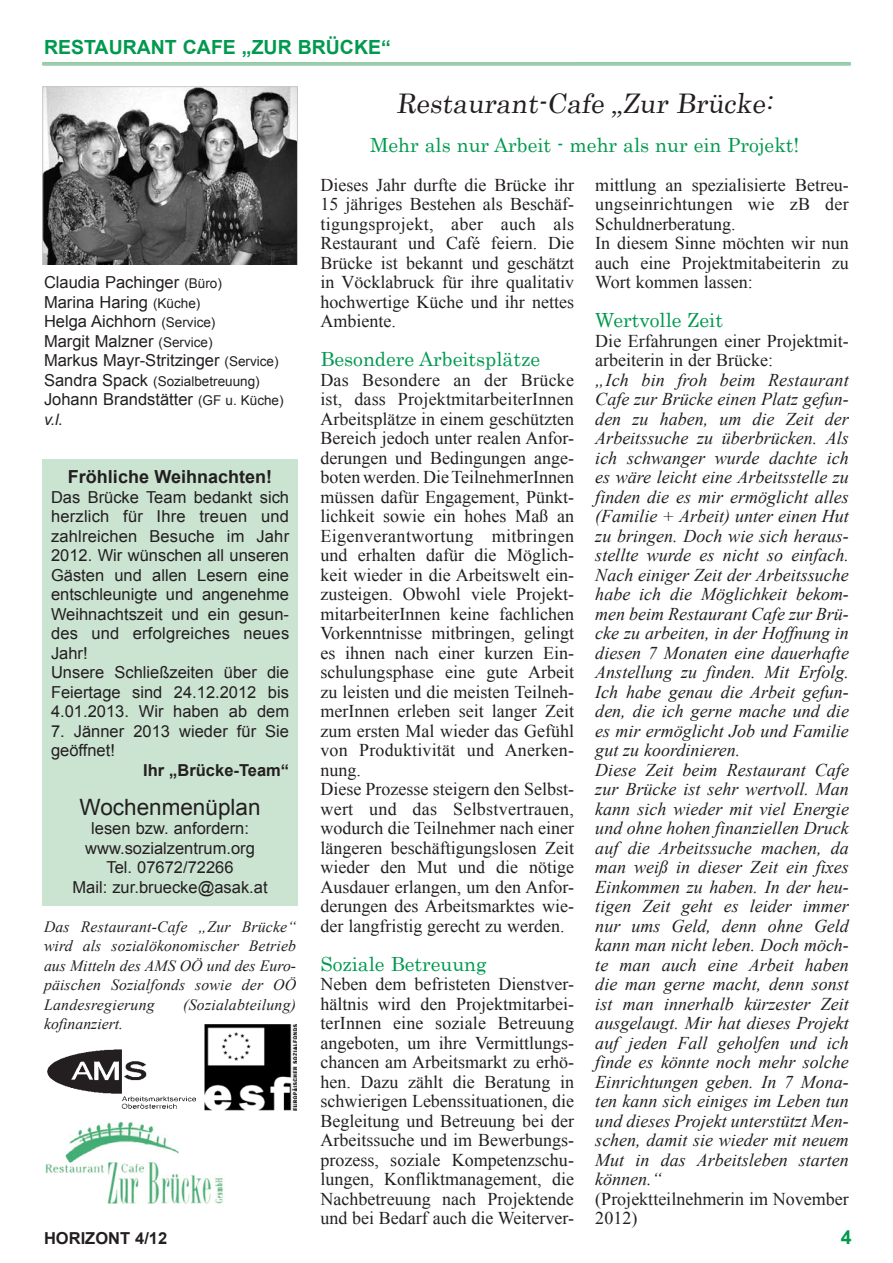
<style>
.page{position:relative;width:893px;height:1263px;background:#fff}
.page>*{position:absolute;margin:0;border:0;box-sizing:border-box;transform-origin:0 0}
.Überschrift{font:27px "Century";color:#231f20}
.KastenText{font:22.5px "Arial";color:#231f20}
.Zwischenüberschrift{font:19.5px "Century";color:#00994e}
.Seitenrubrik{font:700 19.5px "Arial";color:#00994e}
.Seitenzahl{font:700 19.5px "Arial";color:#00994e}
.Text{font:18px/19.5px "Times New Roman";color:#231f20;text-align:justify}
.Text-2{font:italic 18px/19.5px "Times New Roman";color:#231f20;text-align:justify}
.KastenÜS{font:700 18px "Arial";color:#231f20}
.KastenText-2{font:16.5px/19.5px "Arial";color:#231f20;text-align:justify}
.KastenText-3{font:700 16.5px "Arial";color:#231f20}
.Horizont-Seite{font:700 16.5px "Arial";color:#231f20}
.Text-3{font:italic 15.75px/19.5px "Times New Roman";letter-spacing:.01em;color:#231f20;text-align:justify}
.Namen{font:italic 15.75px "Arial";color:#231f20}
.KastenText-4{font:13.5px "Arial";color:#231f20}
.s1{font-size:13.5px}
.s2{font-size:16.5px}
</style>
<div class="page">
<hr style="left:43px;top:62px;width:807px;height:3px;background:#9bccab">
<img style="left:45px;top:1121px;width:178px;height:83px">
<div style="left:43px;top:459px;width:255px;height:447px;background:#cbe3d1"></div>
<img style="left:205px;top:1024px;width:92px;height:86px">
<img style="left:47px;top:1049px;width:148px;height:59px">
<img style="left:45px;top:88px;width:251px;height:177px">
<div style="left:43px;top:86px;width:255px;height:188px;border:1px solid #c7c8ca"></div>
<div style="left:43px;top:265px;width:255px;height:164px;background:#fff"></div>
<p class="Seitenrubrik" style="left:44px;top:34px;width:15px">RESTAURANT</p>
<p class="Seitenrubrik" style="left:183px;top:34px;width:14px">CAFE</p>
<p class="Seitenrubrik" style="left:242px;top:34px;width:25px">„ZUR</p>
<p class="Seitenrubrik" style="left:298px;top:34px;width:57px">BRÜCKE</p>
<p class="Seitenrubrik" style="left:381px;top:34px;width:11px">“</p>
<p class="KastenText-2" style="left:44px;top:273px;width:179px">Claudia Pachinger <span class="s1">(Büro)</span></p>
<p class="KastenText-2" style="left:44px;top:292px;width:158px">Marina Haring <span class="s1">(Küche)</span></p>
<p class="KastenText-2" style="left:44px;top:312px;width:173px">Helga Aichhorn <span class="s1">(Service)</span></p>
<p class="KastenText-2" style="left:44px;top:331px;width:170px">Margit Malzner <span class="s1">(Service)</span></p>
<p class="KastenText-2" style="left:44px;top:351px;width:236px">Markus Mayr-Stritzinger <span class="s1">(Service)</span></p>
<p class="KastenText-4" style="left:44px;top:372px;width:217px"><span class="s2">Sandra Spack</span> (Sozialbetreuung)</p>
<p class="KastenText-2" style="left:44px;top:390px;width:241px">Johann Brandstätter <span class="s1">(GF u. Küche)</span></p>
<p class="Namen" style="left:44px;top:409px;width:20px">v.l.</p>
<p class="KastenÜS" style="left:68px;top:465px;width:206px">FRÖHLICHE WEIHNACHTEN!</p>
<p class="KastenText-2" style="left:51px;top:487px;width:240px">Das Brücke Team bedankt sich herzlich für Ihre treuen und zahlreichen Besuche im Jahr 2012. Wir wünschen all unseren Gästen und allen Lesern eine entschleunigte und angenehme Weihnachtszeit und ein gesun&shy;des und erfolgreiches neues Jahr!</p>
<p class="KastenText-2" style="left:51px;top:663px;width:240px">Unsere Schließzeiten über die Feiertage sind 24.12.2012 bis 4.01.2013. Wir haben ab dem</p>
<p class="KastenText-2" style="left:51px;top:721px;width:240px">7. Jänner 2013 wieder für Sie geöffnet!</p>
<p class="KastenText-3" style="left:143px;top:759px;width:147px">IHR „BRÜCKE-TEAM“</p>
<p class="KastenText" style="left:80px;top:792px;width:182px">Wochenmenüplan</p>
<p class="KastenText-2" style="left:91px;top:819px;width:159px">lesen bzw. anfordern:</p>
<p class="KastenText-2" style="left:85px;top:838px;width:171px">www.sozialzentrum.org</p>
<p class="KastenText-2" style="left:107px;top:858px;width:129px">Tel. 07672/72266</p>
<p class="KastenText-2" style="left:73px;top:877px;width:197px">Mail: zur.bruecke@asak.at</p>
<p class="Text-3" style="left:44px;top:916px;width:254px">Das Restaurant-Cafe „Zur Brücke“ wird als sozialökonomischer Betrieb aus Mitteln des AMS OÖ und des Euro&shy;päischen Sozialfonds sowie der OÖ Landesregierung</p>
<p class="Text-3" style="left:183px;top:994px;width:114px">(Sozialabteilung)</p>
<p class="Text-3" style="left:44px;top:1014px;width:81px">kofinanziert.</p>
<p class="Horizont-Seite" style="left:44px;top:1227px;width:24px">HORIZONT</p>
<p class="Horizont-Seite" style="left:135px;top:1227px;width:34px">4/12</p>
<p class="Überschrift" style="left:396px;top:80px;width:383px">Restaurant-Cafe „Zur Brücke:</p>
<p class="Zwischenüberschrift" style="left:370px;top:128px;width:431px">Mehr als nur Arbeit - mehr als nur ein Projekt!</p>
<p class="Text" style="left:320px;top:174px;width:255px">Dieses Jahr durfte die Brücke ihr 15 jähriges Bestehen als Beschäf&shy;tigungsprojekt, aber auch als Restaurant und Café feiern. Die Brücke ist bekannt und geschätzt in Vöcklabruck für ihre qualitativ hochwertige Küche und ihr nettes Ambiente.</p>
<p class="Zwischenüberschrift" style="left:320px;top:343px;width:221px">Besondere Arbeitsplätze</p>
<p class="Text" style="left:320px;top:369px;width:255px">Das Besondere an der Brücke ist, dass ProjektmitarbeiterInnen Arbeitsplätze in einem geschützten Bereich jedoch unter realen Anfor&shy;derungen und Bedingungen ange&shy;boten werden. Die TeilnehmerInnen müssen dafür Engagement, Pünkt&shy;lichkeit sowie ein hohes Maß an Eigenverantwortung mitbringen und erhalten dafür die Möglich&shy;keit wieder in die Arbeitswelt ein&shy;zusteigen. Obwohl viele Projekt&shy;mitarbeiterInnen keine fachlichen Vorkenntnisse mitbringen, gelingt es ihnen nach einer kurzen Ein&shy;schulungsphase eine gute Arbeit zu leisten und die meisten Teilneh&shy;merInnen erleben seit langer Zeit zum ersten Mal wieder das Gefühl von Produktivität und Anerken&shy;nung.</p>
<p class="Text" style="left:320px;top:779px;width:255px">Diese Prozesse steigern den Selbst&shy;wert und das Selbstvertrauen, wodurch die Teilnehmer nach einer längeren beschäftigungslosen Zeit wieder den Mut und die nötige Ausdauer erlangen, um den Anfor&shy;derungen des Arbeitsmarktes wie&shy;der langfristig gerecht zu werden.</p>
<p class="Zwischenüberschrift" style="left:320px;top:947px;width:168px">Soziale Betreuung</p>
<p class="Text" style="left:320px;top:974px;width:255px">Neben dem befristeten Dienstver&shy;hältnis wird den Projektmitarbei&shy;terInnen eine soziale Betreuung angeboten, um ihre Vermittlungs&shy;chancen am Arbeitsmarkt zu erhö&shy;hen. Dazu zählt die Beratung in schwierigen Lebenssituationen, die Begleitung und Betreuung bei der Arbeitssuche und im Bewerbungs&shy;prozess, soziale Kompetenzschu&shy;lungen, Konfliktmanagement, die Nachbetreuung nach Projektende und bei Bedarf auch die Weiterver-</p>
<p class="Text" style="left:595px;top:174px;width:255px">mittlung an spezialisierte Betreu&shy;ungseinrichtungen wie zB der Schuldnerberatung.</p>
<p class="Text" style="left:595px;top:233px;width:255px">In diesem Sinne möchten wir nun auch eine Projektmitabeiterin zu Wort kommen lassen:</p>
<p class="Zwischenüberschrift" style="left:595px;top:304px;width:129px">Wertvolle Zeit</p>
<p class="Text" style="left:595px;top:330px;width:255px">Die Erfahrungen einer Projektmit&shy;arbeiterin in der Brücke:</p>
<p class="Text-2" style="left:595px;top:369px;width:255px">„Ich bin froh beim Restaurant Cafe zur Brücke einen Platz gefun&shy;den zu haben, um die Zeit der Arbeitssuche zu überbrücken. Als ich schwanger wurde dachte ich es wäre leicht eine Arbeitsstelle zu finden die es mir ermöglicht alles (Familie + Arbeit) unter einen Hut zu bringen. Doch wie sich heraus&shy;stellte wurde es nicht so einfach.<br>Nach einiger Zeit der Arbeitssuche habe ich die Möglichkeit bekom&shy;men beim Restaurant Cafe zur Brü&shy;cke zu arbeiten, in der Hoffnung in diesen 7 Monaten eine dauerhafte Anstellung zu finden. Mit Erfolg.<br>Ich habe genau die Arbeit gefun&shy;den, die ich gerne mache und die es mir ermöglicht Job und Familie gut zu koordinieren.</p>
<p class="Text-2" style="left:595px;top:759px;width:255px">Diese Zeit beim Restaurant Cafe zur Brücke ist sehr wertvoll. Man kann sich wieder mit viel Energie und ohne hohen finanziellen Druck auf die Arbeitssuche machen, da man weiß in dieser Zeit ein fixes Einkommen zu haben. In der heu&shy;tigen Zeit geht es leider immer nur ums Geld, denn ohne Geld kann man nicht leben. Doch möch&shy;te man auch eine Arbeit haben die man gerne macht, denn sonst ist man innerhalb kürzester Zeit ausgelaugt. Mir hat dieses Projekt auf jeden Fall geholfen und ich finde es könnte noch mehr solche Einrichtungen geben. In 7 Mona&shy;ten kann sich einiges im Leben tun und dieses Projekt unterstützt Men&shy;schen, damit sie wieder mit neuem Mut in das Arbeitsleben starten können.“</p>
<p class="Text" style="left:595px;top:1188px;width:255px">(Projektteilnehmerin im November<br>2012)</p>
<p class="Seitenzahl" style="left:841px;top:1224px;width:12px">4</p>
</div>
